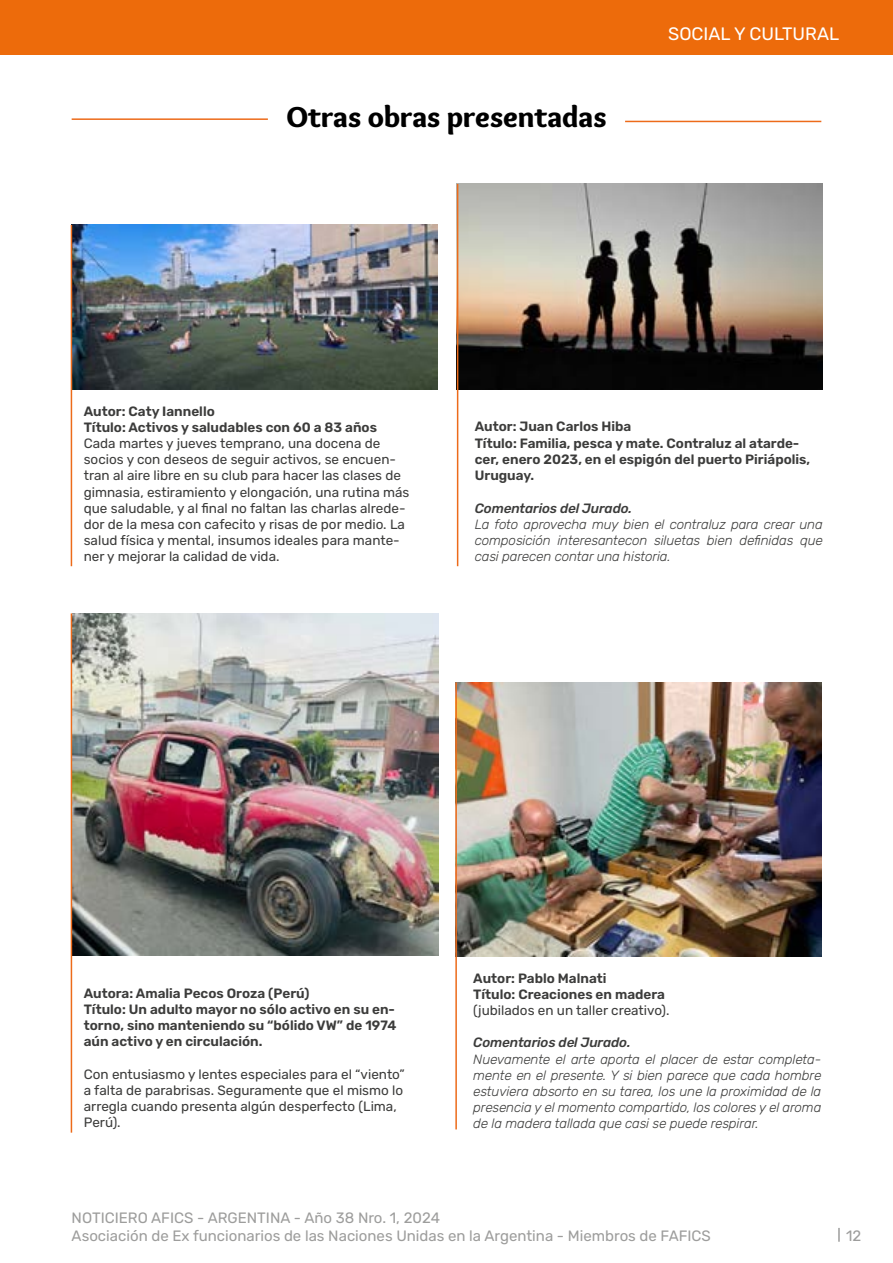
<style>
.page{position:relative;width:893px;height:1263px;background:#fff}
.page>*{position:absolute;margin:0;border:0;box-sizing:border-box;transform-origin:0 0}
.t1{font:900 30px "Overlock";color:#000}
.t2{font:18px "Rubik";color:#fff}
.t3{font:15px/18px "Rubik";color:#9d9d9c}
.t4{font:13.5px/16.2px "Rubik";color:#3c3c3b}
.t5{font:italic 300 13.5px/16.2px "Rubik";letter-spacing:-.01em;color:#3c3c3b;text-align:justify}
.t6{font:600 13.5px/16.2px "Rubik";color:#3c3c3b}
.t7{font:italic 500 13.5px "Rubik";letter-spacing:-.01em;color:#3c3c3b}
</style>
<div class="page">
<div style="left:0;top:0;width:893px;height:54px;background:#ed6b0b"></div>
<svg style="left:838px;top:1228px;width:2px;height:14px"></svg>
<hr style="left:72px;top:118px;width:196px;height:2px;background:#ed6b1a">
<hr style="left:625px;top:121px;width:196px;height:1px;background:#ed6b1a">
<img style="left:71px;top:224px;width:366px;height:165px">
<img style="left:457px;top:682px;width:364px;height:275px">
<hr style="left:71px;top:225px;width:1px;height:341px;background:#ed6b1a">
<hr style="left:455px;top:682px;width:2px;height:447px;background:#ed6b1a">
<img style="left:72px;top:613px;width:366px;height:342px">
<img style="left:458px;top:184px;width:365px;height:205px">
<hr style="left:71px;top:613px;width:1px;height:520px;background:#ed6b1a">
<hr style="left:457px;top:184px;width:1px;height:382px;background:#ed6b1a">
<h1 class="t1" style="left:286px;top:98px;width:322px">Otras obras presentadas</h1>
<h2 class="t2" style="left:668px;top:23px;width:173px">SOCIAL Y CULTURAL</h2>
<p class="t6" style="left:84px;top:403px;width:295px">Autor: Caty Iannello<br>Título: Activos y saludables con 60 a 83 años</p>
<p class="t4" style="left:84px;top:435px;width:327px">Cada martes y jueves temprano, una docena de socios y con deseos de seguir activos, se encuen&shy;tran al aire libre en su club para hacer las clases de gimnasia, estiramiento y elongación, una rutina más que saludable, y al final no faltan las charlas alrede&shy;dor de la mesa con cafecito y risas de por medio. La salud física y mental, insumos ideales para mante&shy;ner y mejorar la calidad de vida.</p>
<p class="t6" style="left:475px;top:419px;width:337px">Autor: Juan Carlos Hiba<br>Título: Familia, pesca y mate. Contraluz al atarde&shy;cer, enero 2023, en el espigón del puerto Piriápolis, Uruguay.</p>
<p class="t7" style="left:475px;top:500px;width:159px">Comentarios del Jurado.</p>
<p class="t5" style="left:475px;top:516px;width:350px">La foto aprovecha muy bien el contraluz para crear una composición interesantecon siluetas bien definidas que casi parecen contar una historia.</p>
<p class="t6" style="left:84px;top:985px;width:314px">Autora: Amalia Pecos Oroza (Perú)<br>Título: Un adulto mayor no sólo activo en su en&shy;torno, sino manteniendo su “bólido VW” de 1974 aún activo y en circulación.</p>
<p class="t4" style="left:84px;top:1066px;width:323px">Con entusiasmo y lentes especiales para el “viento” a falta de parabrisas. Seguramente que el mismo lo arregla cuando presenta algún desperfecto (Lima, Perú).</p>
<p class="t6" style="left:473px;top:970px;width:193px">Autor: Pablo Malnati<br>Título: Creaciones en madera</p>
<p class="t4" style="left:473px;top:1002px;width:198px">(jubilados en un taller creativo).</p>
<p class="t7" style="left:473px;top:1035px;width:159px">Comentarios del Jurado.</p>
<p class="t5" style="left:473px;top:1051px;width:350px">Nuevamente el arte aporta el placer de estar completa&shy;mente en el presente. Y si bien parece que cada hombre estuviera absorto en su tarea, los une la proximidad de la presencia y el momento compartido, los colores y el aroma de la madera tallada que casi se puede respirar.</p>
<p class="t3" style="left:72px;top:1209px;width:641px">NOTICIERO AFICS - ARGENTINA - Año 38 Nro. 1, 2024<br>Asociación de Ex funcionarios de las Naciones Unidas en la Argentina - Miembros de FAFICS</p>
<p class="t3" style="left:846px;top:1227px;width:17px">12</p>
</div>
